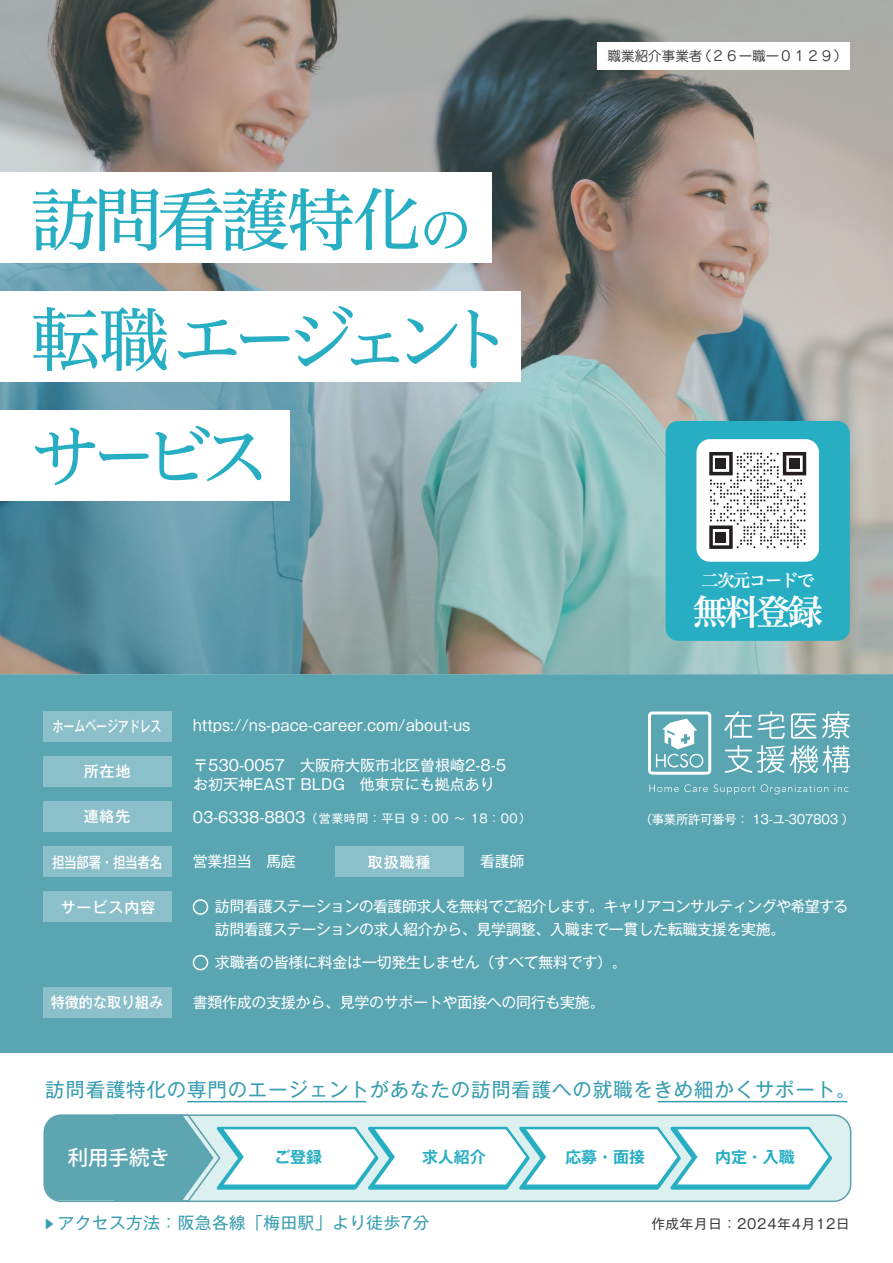
<style>
.page{position:relative;width:893px;height:1263px;background:#fff}
.page>*{position:absolute;margin:0;border:0;box-sizing:border-box;transform-origin:0 0}
.t1{font:70.5px "Hiragino UD Serif Std W4";letter-spacing:-.18em;color:#27aec3}
.t2{font:69px "Hiragino UD Serif Std W4";letter-spacing:-.08em;color:#27aec3}
.t3{font:35.1px "Hiragino UD Serif Std W6";color:#fff}
.t4{font:500 20.4px "Koz Go Pr 6 N";color:#fff}
.t5{font:19.5px "Gothic MB101 Pr 5";letter-spacing:.04em;color:#379db0}
.t6{font:17.7px "Hiragino UD Serif Std W6";letter-spacing:-.1em;color:#fff}
.t7{font:16.5px "Gothic MB101 Pr 5";letter-spacing:.04em;color:#379db0}
.t8{font:700 15.9px "Gothic MB101 Pr 6 De";color:#27aec3}
.t9{font:15px/19.2px "Gothic MB101 Pr 5";color:#fff}
.t10{font:15px/22.6px "Gothic MB101 Pr 5";letter-spacing:-.04em;color:#fff}
.t11{font:15px "Gothic MB101 Pr 5";letter-spacing:-.02em;color:#fff}
.t12{font:500 15px "Gothic MB101 Pr 5";color:#fff}
.t13{font:500 15px "Gothic MB101 Pr 5";color:#fff;scale:.73 1}
.t14{font:500 15px "Gothic MB101 Pr 5";letter-spacing:-.02em;color:#fff;scale:.83 1}
.t15{font:500 15px "Gothic MB101 Pr 5";color:#fff;scale:.94 1}
.t16{font:13.5px "Jun 201 Pro";color:#3e3e3f}
.t17{font:13.5px "Gothic MB101 Pr 5";letter-spacing:.06em;color:#3e3e3f}
.t18{font:12.3px "Gothic MB101 Pr 5";letter-spacing:-.02em;color:#fff}
.t19{font:12px "Gothic MB101 Pr 5";letter-spacing:.04em;color:#fff}
.t20{font:12px "Gothic MB101 Pr 5";color:#379db0}
.s1{font-size:53.1px}
.s2{font-size:15px}
</style>
<div class="page">
<div style="left:0;top:0;width:893px;height:1053px;background:#59a5b2"></div>
<img style="left:0;top:0;width:893px;height:715px">
<svg style="left:834px;top:1117px;width:18px;height:85px;background:#d2e9ea"></svg>
<svg style="left:44px;top:1114px;width:790px;height:89px"></svg>
<div style="left:43px;top:987px;width:128px;height:30px;background:#8bbfc9"></div>
<div style="left:43px;top:756px;width:128px;height:30px;background:#8bbfc9"></div>
<div style="left:43px;top:801px;width:128px;height:31px;background:#8bbfc9"></div>
<div style="left:43px;top:711px;width:128px;height:30px;background:#8bbfc9"></div>
<div style="left:43px;top:846px;width:128px;height:31px;background:#8bbfc9"></div>
<div style="left:335px;top:846px;width:128px;height:31px;background:#8bbfc9"></div>
<svg style="left:790px;top:745px;width:60px;height:28px"></svg>
<svg style="left:791px;top:711px;width:59px;height:28px"></svg>
<svg style="left:725px;top:745px;width:59px;height:28px"></svg>
<svg style="left:724px;top:711px;width:61px;height:28px"></svg>
<svg style="left:649px;top:784px;width:106px;height:10px"></svg>
<svg style="left:761px;top:784px;width:67px;height:10px"></svg>
<svg style="left:834px;top:785px;width:14px;height:7px"></svg>
<svg style="left:648px;top:711px;width:63px;height:64px"></svg>
<svg style="left:193px;top:899px;width:15px;height:16px"></svg>
<svg style="left:193px;top:955px;width:15px;height:15px"></svg>
<div style="left:43px;top:892px;width:128px;height:30px;background:#8bbfc9"></div>
<hr style="left:187px;top:1101px;width:179px;height:1px;background:#379db0">
<hr style="left:658px;top:1101px;width:189px;height:1px;background:#379db0">
<div style="left:666px;top:421px;width:184px;height:220px;background:#27aec3;border-radius:13px"></div>
<div style="left:696px;top:439px;width:123px;height:123px;background:#fff;border-radius:13px"></div>
<svg style="left:709px;top:452px;width:97px;height:97px"></svg>
<div style="left:716px;top:459px;width:10px;height:10px;background:#231f20"></div>
<div style="left:789px;top:459px;width:10px;height:10px;background:#231f20"></div>
<div style="left:716px;top:532px;width:10px;height:10px;background:#231f20"></div>
<div style="left:597px;top:43px;width:253px;height:27px;background:#fff"></div>
<div style="left:0;top:172px;width:492px;height:90px;background:#fff"></div>
<div style="left:0;top:291px;width:521px;height:90px;background:#fff"></div>
<div style="left:0;top:411px;width:290px;height:90px;background:#fff"></div>
<h2 class="t2" style="left:30px;top:167px;width:444px">訪問看護特化<span class="s1">の</span></h2>
<h1 class="t1" style="left:30px;top:286px;width:486px">転職エージェント</h1>
<h1 class="t1" style="left:30px;top:403px;width:243px">サービス</h1>
<p class="t13" style="left:53px;top:713px;width:151px">ホームページアドレス</p>
<p class="t9" style="left:193px;top:714px;width:279px">https://ns-pace-career.com/about-us</p>
<p class="t9" style="left:193px;top:754px;width:314px">〒530-0057　大阪府大阪市北区曽根崎2-8-5お初天神EAST BLDG　他東京にも拠点あり</p>
<p class="t19" style="left:193px;top:808px;width:340px"><span class="s2">03-6338-8803</span>（営業時間：平日 9：00 ～ 18：00）</p>
<p class="t11" style="left:193px;top:849px;width:105px">営業担当　馬庭</p>
<p class="t11" style="left:480px;top:849px;width:46px">看護師</p>
<p class="t12" style="left:84px;top:758px;width:48px">所在地</p>
<p class="t12" style="left:84px;top:804px;width:48px">連絡先</p>
<p class="t14" style="left:52px;top:850px;width:134px">担当部署・担当者名</p>
<p class="t12" style="left:368px;top:850px;width:64px">取扱職種</p>
<p class="t16" style="left:608px;top:45px;width:241px">職業紹介事業者（２６ー職ー０１２９）</p>
<p class="t6" style="left:701px;top:566px;width:115px">二次元コードで</p>
<h3 class="t3" style="left:693px;top:585px;width:131px">無料登録</h3>
<p class="t18" style="left:640px;top:809px;width:216px">（事業所許可番号： 13-ユ-307803 ）</p>
<p class="t12" style="left:61px;top:895px;width:96px">サービス内容</p>
<p class="t10" style="left:215px;top:894px;width:635px">訪問看護ステーションの看護師求人を無料でご紹介します。キャリアコンサルティングや希望する訪問看護ステーションの求人紹介から、見学調整、入職まで一貫した転職支援を実施。</p>
<p class="t11" style="left:215px;top:950px;width:413px">求職者の皆様に料金は一切発生しません（すべて無料です）。</p>
<p class="t15" style="left:51px;top:990px;width:121px">特徴的な取り組み</p>
<p class="t11" style="left:193px;top:990px;width:413px">書類作成の支援から、見学のサポートや面接への同行も実施。</p>
<h3 class="t5" style="left:45px;top:1073px;width:812px">訪問看護特化の専門のエージェントがあなたの訪問看護への就職をきめ細かくサポート。</h3>
<h3 class="t4" style="left:68px;top:1146px;width:104px">利用手続き</h3>
<p class="t8" style="left:274px;top:1144px;width:49px">ご登録</p>
<p class="t8" style="left:422px;top:1144px;width:65px">求人紹介</p>
<p class="t8" style="left:565px;top:1144px;width:81px">応募・面接</p>
<p class="t8" style="left:715px;top:1144px;width:81px">内定・入職</p>
<p class="t20" style="left:39px;top:1230px;width:13px;rotate:-90deg">▼</p>
<p class="t7" style="left:58px;top:1209px;width:373px">アクセス方法：阪急各線「梅田駅」より徒歩7分</p>
<p class="t17" style="left:651px;top:1212px;width:200px">作成年月日：2024年4月12日</p>
</div>
